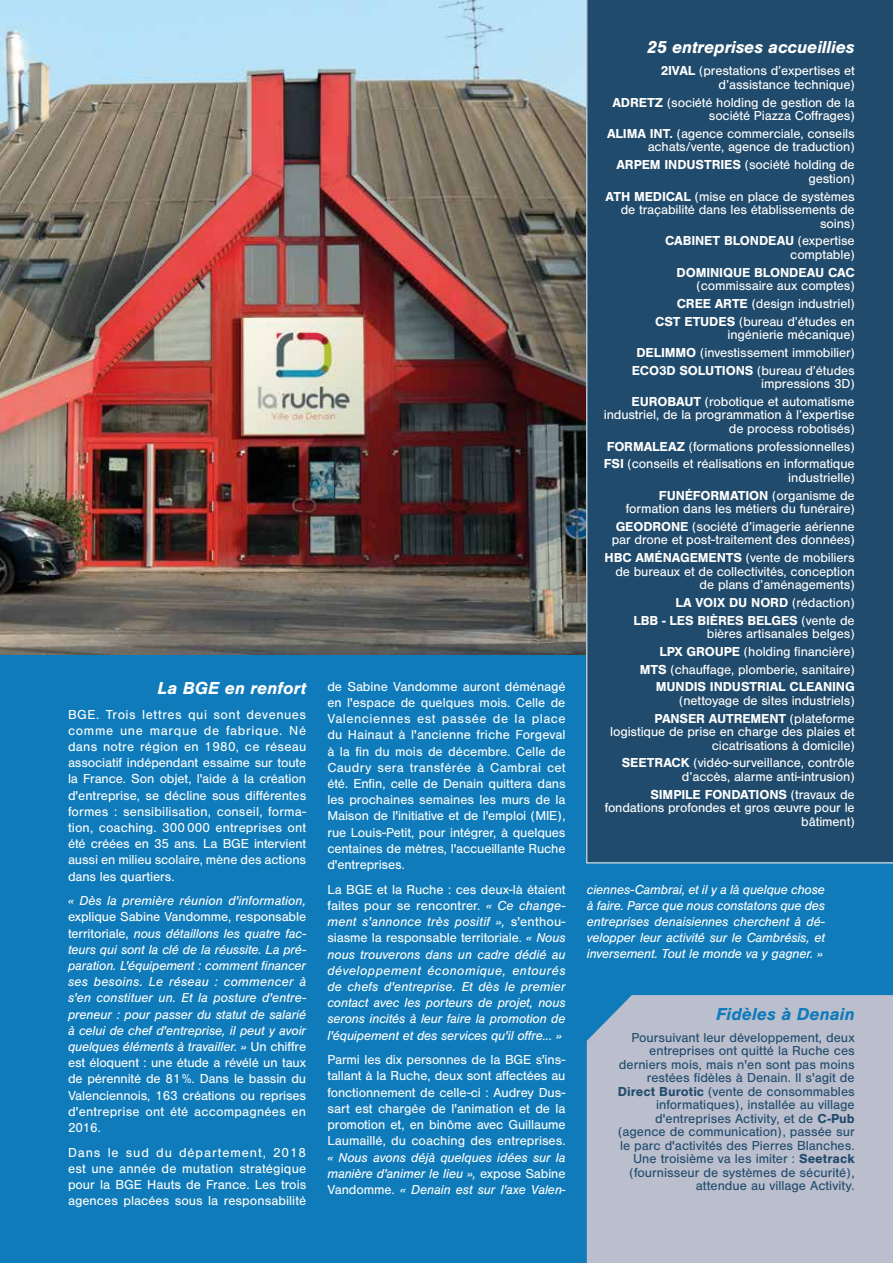
<style>
.page{position:relative;width:893px;height:1263px;background:#fff}
.page>*{position:absolute;margin:0;border:0;box-sizing:border-box;transform-origin:0 0}
.t1{font:italic 700 18px "Nimbus San";letter-spacing:-.01em;color:#fff}
.t2{font:italic 700 18px "Nimbus San";color:#0f7bba}
.t3{font:13.5px/16.2px "Nimbus San";letter-spacing:-.01em;color:#fff;text-align:right}
.t4{font:italic 13.5px/16.2px "Nimbus San";letter-spacing:-.01em;color:#fff;text-align:justify}
.t5{font:13.5px/13.5px "Nimbus San";color:#214b6c;text-align:right}
.t6{font:700 13.5px/17.7px "Nimbus San";letter-spacing:-.01em;color:#fff;text-align:right}
.s1{font-style:normal}
.s2{font-weight:700}
.s3{font-weight:400}
</style>
<div class="page">
<div style="left:0;top:654px;width:893px;height:609px;background:#0f7bba"></div>
<img style="left:0;top:0;width:586px;height:654px">
<div style="left:587px;top:995px;width:306px;height:268px;background:#babecd"></div>
<div style="left:586px;top:0;width:307px;height:863px;background:#214b6c"></div>
<h1 class="t1" style="left:157px;top:677px;width:150px">La BGE en renfort</h1>
<p class="t3" style="left:68px;top:706px;width:240px;text-align:justify">BGE. Trois lettres qui sont devenues comme une marque de fabrique. Né dans notre région en 1980, ce réseau associatif indépendant essaime sur toute la France. Son objet, l'aide à la création d'entreprise, se décline sous différentes formes : sensibilisation, conseil, forma&shy;tion, coaching. 300 000 entreprises ont été créées en 35 ans. La BGE intervient aussi en milieu scolaire, mène des actions dans les quartiers.</p>
<p class="t4" style="left:68px;top:893px;width:239px">« Dès la première réunion d'information,</p>
<p class="t4" style="left:68px;top:909px;width:240px"><span class="s1">explique Sabine Vandomme, responsable territoriale,</span> nous détaillons les quatre fac&shy;teurs qui sont la clé de la réussite. La pré&shy;paration. L'équipement : comment financer ses besoins. Le réseau : commencer à s'en constituer un. Et la posture d'entre&shy;preneur : pour passer du statut de salarié à celui de chef d'entreprise, il peut y avoir quelques éléments à travailler. » <span class="s1">Un chiffre est éloquent : une étude a révélé un taux de pérennité de 81%. Dans le bassin du Valenciennois, 163 créations ou reprises d'entreprise ont été accompagnées en 2016.</span></p>
<p class="t3" style="left:68px;top:1144px;width:240px;text-align:justify">Dans le sud du département, 2018 est une année de mutation stratégique pour la BGE Hauts de France. Les trois agences placées sous la responsabilité</p>
<p class="t3" style="left:327px;top:678px;width:240px;text-align:justify">de Sabine Vandomme auront déménagé en l'espace de quelques mois. Celle de Valenciennes est passée de la place du Hainaut à l'ancienne friche Forgeval à la fin du mois de décembre. Celle de Caudry sera transférée à Cambrai cet été. Enfin, celle de Denain quittera dans les prochaines semaines les murs de la Maison de l'initiative et de l'emploi (MIE), rue Louis-Petit, pour intégrer, à quelques centaines de mètres, l'accueillante Ruche d'entreprises.</p>
<p class="t4" style="left:327px;top:881px;width:240px"><span class="s1">La BGE et la Ruche : ces deux-là étaient faites pour se rencontrer.</span> « Ce change&shy;ment s'annonce très positif », <span class="s1">s'enthou&shy;siasme la responsable territoriale.</span> « Nous nous trouverons dans un cadre dédié au développement économique, entourés de chefs d'entreprise. Et dès le premier contact avec les porteurs de projet, nous serons incités à leur faire la promotion de l'équipement et des services qu'il offre... »</p>
<p class="t3" style="left:327px;top:1052px;width:240px;text-align:justify">Parmi les dix personnes de la BGE s'ins&shy;tallant à la Ruche, deux sont affectées au fonctionnement de celle-ci : Audrey Dus&shy;sart est chargée de l'animation et de la promotion et, en binôme avec Guillaume Laumaillé, du coaching des entreprises.</p>
<p class="t4" style="left:327px;top:1149px;width:240px">« Nous avons déjà quelques idées sur la manière d'animer le lieu », <span class="s1">expose Sabine Vandomme.</span> « Denain est sur l'axe Valen-</p>
<h1 class="t1" style="left:647px;top:37px;width:209px">25 entreprises accueillies</h1>
<p class="t3" style="left:661px;top:64px;width:196px;line-height:13.5px"><span class="s2">2IVAL</span> (prestations d’expertises et d’assistance technique)</p>
<p class="t3" style="left:612px;top:96px;width:244px;line-height:13.5px"><span class="s2">ADRETZ</span> (société holding de gestion de la société Piazza Coffrages)</p>
<p class="t3" style="left:607px;top:127px;width:249px;line-height:13.5px"><span class="s2">ALIMA INT.</span> (agence commerciale, conseils achats/vente, agence de traduction)</p>
<p class="t3" style="left:616px;top:158px;width:240px;line-height:13.5px"><span class="s2">ARPEM INDUSTRIES</span> (société holding de gestion)</p>
<p class="t3" style="left:606px;top:189px;width:251px;line-height:13.5px"><span class="s2">ATH MEDICAL</span> (mise en place de systèmes de traçabilité dans les établissements de soins)</p>
<p class="t3" style="left:665px;top:234px;width:191px;line-height:13.5px"><span class="s2">CABINET BLONDEAU</span> (expertise comptable)</p>
<p class="t6" style="left:677px;top:263px;width:180px">DOMINIQUE BLONDEAU CAC</p>
<p class="t3" style="left:655px;top:277px;width:201px;line-height:17.7px">(commissaire aux comptes)<br><span class="s2">CREE ARTE</span> (design industriel)<br><span class="s2">CST ETUDES</span> (bureau d’études en</p>
<p class="t3" style="left:632px;top:326px;width:224px;line-height:17.7px">ingénierie mécanique)<br><span class="s2">DELIMMO</span> (investissement immobilier)<br><span class="s2">ECO3D SOLUTIONS</span> (bureau d’études</p>
<p class="t3" style="left:632px;top:375px;width:225px;line-height:17.7px">impressions 3D)<br><span class="s2">EUROBAUT</span> (robotique et automatisme</p>
<p class="t3" style="left:604px;top:408px;width:252px;line-height:13.5px">industriel, de la programmation à l’expertise de process robotisés)</p>
<p class="t3" style="left:604px;top:437px;width:252px;line-height:17.7px;text-align:left"><span class="s2">FORMALEAZ</span> (formations professionnelles)<br><span class="s2">FSI</span> (conseils et réalisations en informatique</p>
<p class="t3" style="left:659px;top:469px;width:197px;line-height:17.7px">industrielle)<br><span class="s2">FUNÉFORMATION</span> (organisme de</p>
<p class="t3" style="left:616px;top:500px;width:240px;line-height:17.7px">formation dans les métiers du funéraire)<br><span class="s2">GEODRONE</span> (société d’imagerie aérienne</p>
<p class="t3" style="left:605px;top:531px;width:252px;line-height:17.7px;text-align:center">par drone et post-traitement des données)<br><span class="s2">HBC AMÉNAGEMENTS</span> (vente de mobiliers</p>
<p class="t3" style="left:615px;top:565px;width:241px;line-height:13.5px">de bureaux et de collectivités, conception de plans d’aménagements)</p>
<p class="t6" style="left:633px;top:594px;width:223px">LA VOIX DU NORD <span class="s3">(rédaction)<br></span>LBB - LES BIÈRES BELGES <span class="s3">(vente de</span></p>
<p class="t3" style="left:640px;top:625px;width:216px;line-height:17.7px">bières artisanales belges)<br><span class="s2">LPX GROUPE</span> (holding financière)<br><span class="s2">MTS</span> (chauffage, plomberie, sanitaire)<br><span class="s2">MUNDIS INDUSTRIAL CLEANING</span></p>
<p class="t3" style="left:654px;top:692px;width:202px;line-height:17.7px">(nettoyage de sites industriels)<br><span class="s2">PANSER AUTREMENT</span> (plateforme</p>
<p class="t3" style="left:610px;top:725px;width:246px;line-height:13.5px">logistique de prise en charge des plaies et cicatrisations à domicile)</p>
<p class="t3" style="left:622px;top:756px;width:234px;line-height:13.5px"><span class="s2">SEETRACK</span> (vidéo-surveillance, contrôle d’accès, alarme anti-intrusion)</p>
<p class="t3" style="left:605px;top:788px;width:252px;line-height:13.5px"><span class="s2">SIMPILE FONDATIONS</span> (travaux de fondations profondes et gros œuvre pour le bâtiment)</p>
<p class="t4" style="left:587px;top:881px;width:240px">ciennes-Cambrai, et il y a là quelque chose à faire. Parce que nous constatons que des entreprises denaisiennes cherchent à dé&shy;velopper leur activité sur le Cambrésis, et inversement. Tout le monde va y gagner. »</p>
<h1 class="t2" style="left:716px;top:1003px;width:140px">Fidèles à Denain</h1>
<p class="t5" style="left:618px;top:1031px;width:238px">Poursuivant leur développement, deux entreprises ont quitté la Ruche ces derniers mois, mais n'en sont pas moins restées fidèles à Denain. Il s'agit de <span class="s2">Direct Burotic</span> (vente de consommables informatiques), installée au village d'entreprises Activity, et de <span class="s2">C-Pub </span>(agence de communication), passée sur le parc d'activités des Pierres Blanches.<br>Une troisième va les imiter : <span class="s2">Seetrack </span>(fournisseur de systèmes de sécurité), attendue au village Activity.</p>
</div>
